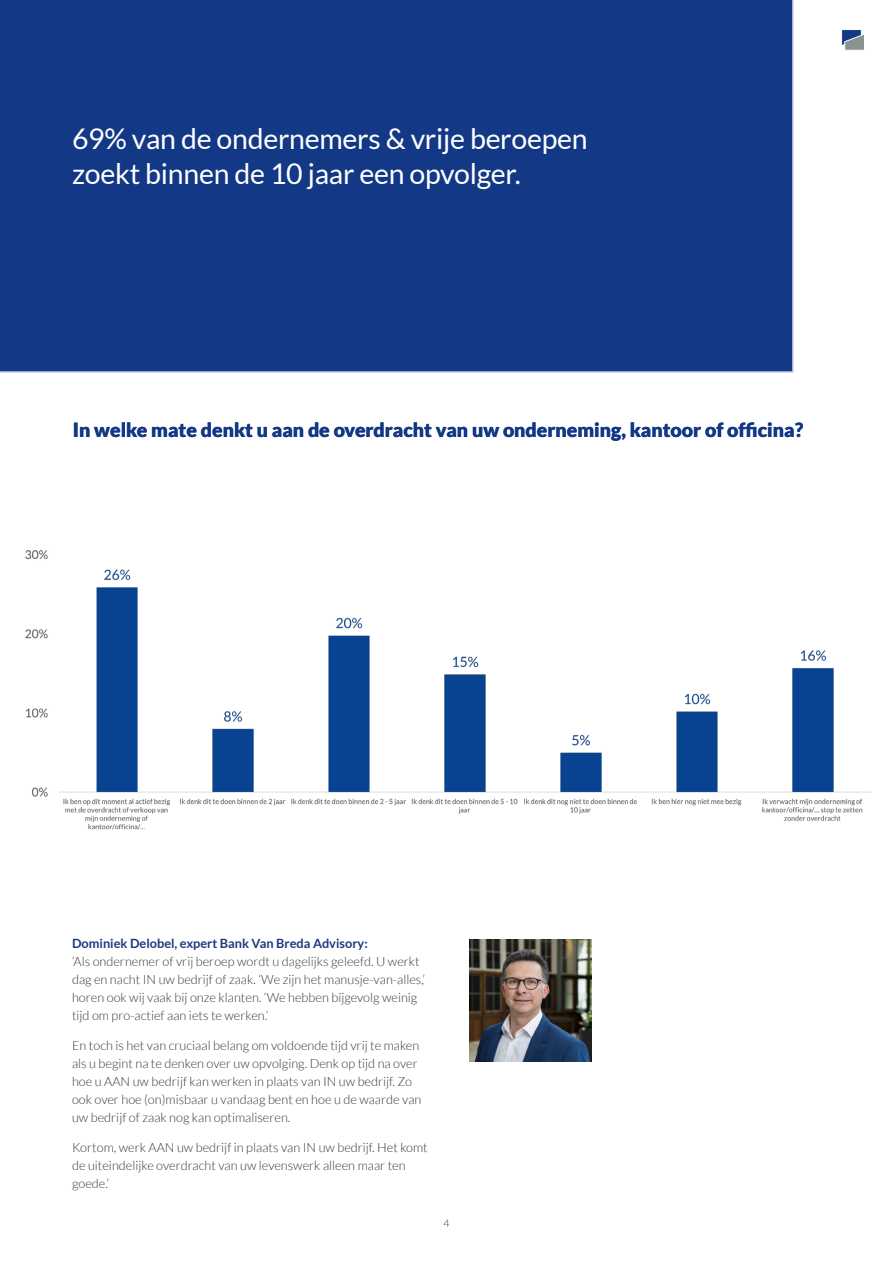
<style>
.page{position:relative;width:893px;height:1263px;background:#fff}
.page>*{position:absolute;margin:0;border:0;box-sizing:border-box;transform-origin:0 0}
.t1{font:28.5px/34.5px "Lato";letter-spacing:-.01em;color:#fff}
.t2{font:900 19.5px "Lato";color:#123886}
.t3{font:300 12.75px/18px "Lato";color:#3c3731}
.t4{font:700 12.75px "Lato";color:#203682}
.t5{font:300 10.5px "Lato";color:#3c3831}
</style>
<div class="page">
<svg style="left:842px;top:30px;width:22px;height:20px"></svg>
<img style="left:25px;top:550px;width:847px;height:280px">
<div style="left:0;top:0;width:794px;height:373px;background:#123886"></div>
<img style="left:469px;top:939px;width:122px;height:122px">
<h1 class="t1" style="left:72px;top:122px;width:517px">69% van de ondernemers &amp; vrije beroepen zoekt binnen de 10 jaar een opvolger.</h1>
<h2 class="t2" style="left:73px;top:418px;width:732px">In welke mate denkt u aan de overdracht van uw onderneming, kantoor of officina?</h2>
<p class="t4" style="left:72px;top:936px;width:297px">Dominiek Delobel, expert Bank Van Breda Advisory:</p>
<p class="t3" style="left:72px;top:952px;width:354px">‘Als ondernemer of vrij beroep wordt u dagelijks geleefd. U werkt dag en nacht IN uw bedrijf of zaak. ‘We zijn het manusje-van-alles,’ horen ook wij vaak bij onze klanten. ‘We hebben bijgevolg weinig tijd om pro-actief aan iets te werken.’</p>
<p class="t3" style="left:72px;top:1036px;width:351px">En toch is het van cruciaal belang om voldoende tijd vrij te maken als u begint na te denken over uw opvolging. Denk op tijd na over hoe u AAN uw bedrijf kan werken in plaats van IN uw bedrijf. Zo ook over hoe (on)misbaar u vandaag bent en hoe u de waarde van uw bedrijf of zaak nog kan optimaliseren.</p>
<p class="t3" style="left:72px;top:1138px;width:357px">Kortom, werk AAN uw bedrijf in plaats van IN uw bedrijf. Het komt de uiteindelijke overdracht van uw levenswerk alleen maar ten goede.’</p>
<p class="t5" style="left:443px;top:1217px;width:8px">4</p>
</div>
